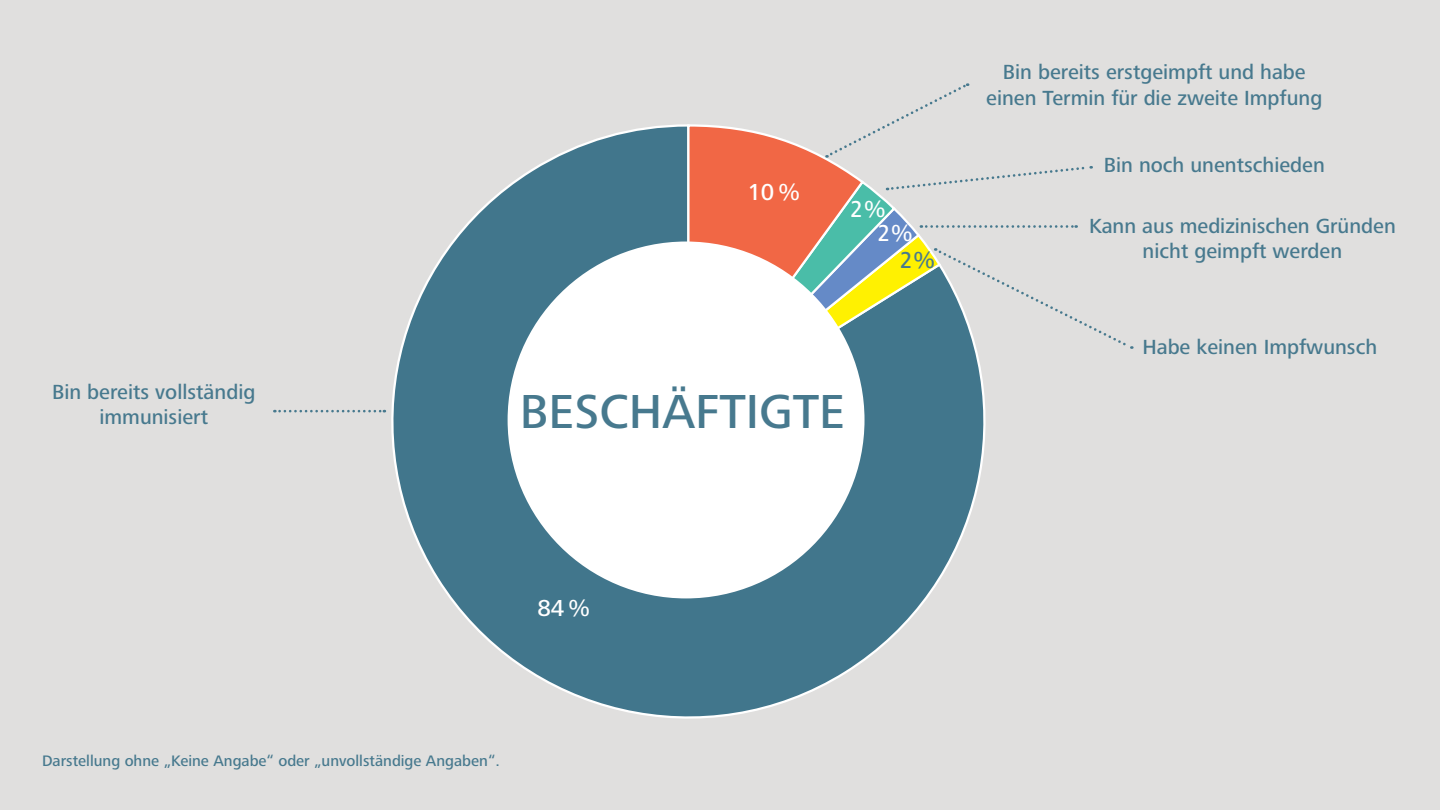
<style>
.page{position:relative;width:1440px;height:810px;background:#e0dfde}
.page>*{position:absolute;margin:0;border:0;box-sizing:border-box;transform-origin:0 0}
.t1{font:500 49.5px "Frutiger Next LTW1 G";color:#47798e}
.t2{font:500 24px "Frutiger Next LTW1 G";color:#fff}
.t3{font:500 24px "Frutiger Next LTW1 G";color:#fff;scale:.9 1}
.t4{font:500 24px "Frutiger Next LTW1 G";color:#47798e;scale:.9 1}
.t5{font:500 21.23px/25.4px "Frutiger Next LTW1 G";color:#47798e;text-align:center}
.t6{font:500 15.75px "Frutiger Next LTW1 G";color:#47798e}
</style>
<div class="page">
<svg style="left:348px;top:124px;width:638px;height:595px"></svg>
<svg style="left:922px;top:232px;width:21px;height:193px"></svg>
<svg style="left:897px;top:205px;width:25px;height:220px"></svg>
<svg style="left:866px;top:179px;width:31px;height:246px"></svg>
<svg style="left:685px;top:124px;width:181px;height:301px"></svg>
<div style="left:508px;top:242px;width:357px;height:356px;background:#fff;border-radius:50%"></div>
<svg style="left:274px;top:410px;width:111px;height:2px"></svg>
<svg style="left:935px;top:248px;width:198px;height:102px"></svg>
<svg style="left:921px;top:225px;width:156px;height:3px"></svg>
<svg style="left:887px;top:165px;width:205px;height:26px"></svg>
<svg style="left:827px;top:83px;width:141px;height:75px"></svg>
<p class="t5" style="left:52px;top:380px;width:205px">Bin bereits vollständig immunisiert</p>
<p class="t2" style="left:747px;top:179px;width:55px">10%</p>
<p class="t3" style="left:851px;top:195px;width:41px">2%</p>
<p class="t3" style="left:878px;top:220px;width:41px">2%</p>
<p class="t4" style="left:900px;top:246px;width:41px">2%</p>
<h1 class="t1" style="left:520px;top:383px;width:327px">BESCHÄFTIGTE</h1>
<p class="t5" style="left:986px;top:60px;width:338px">Bin bereits erstgeimpft und habe einen Termin für die zweite Impfung</p>
<p class="t5" style="left:1104px;top:153px;width:223px">Bin noch unentschieden</p>
<p class="t5" style="left:1089px;top:213px;width:308px">Kann aus medizinischen Gründen nicht geimpft werden</p>
<p class="t5" style="left:1142px;top:334px;width:236px">Habe keinen Impfwunsch</p>
<p class="t2" style="left:537px;top:594px;width:55px">84%</p>
<p class="t6" style="left:42px;top:752px;width:459px">Darstellung ohne „Keine Angabe“ oder „unvollständige Angaben“.</p>
</div>
